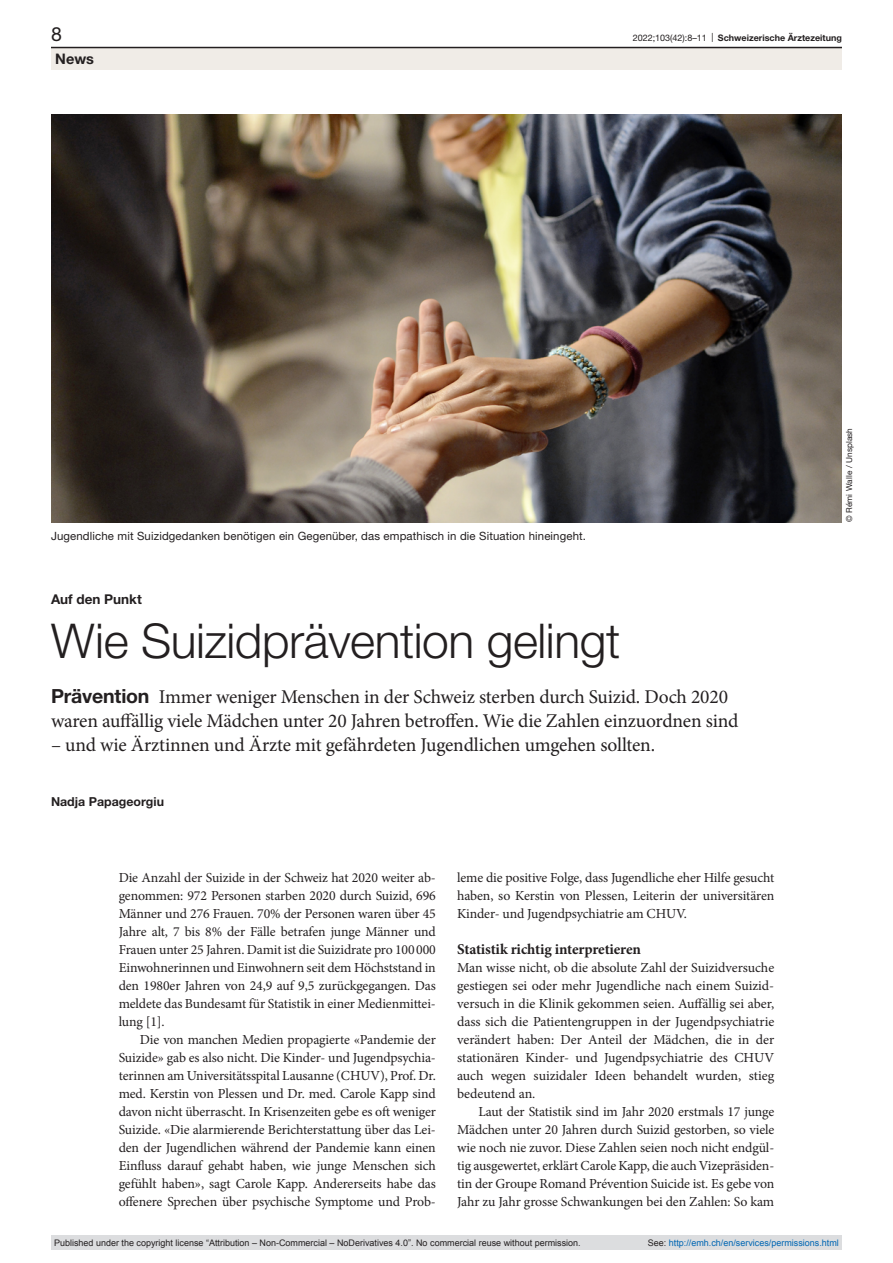
<style>
.page{position:relative;width:893px;height:1263px;background:#fff}
.page>*{position:absolute;margin:0;border:0;box-sizing:border-box;transform-origin:0 0}
.article-title-L32{font:300 48px "Helvetica Neue LT Pro";letter-spacing:-.01em;color:#231f20}
.lead{font:19.5px/24px "Minion Pro";letter-spacing:-.01em;color:#231f20}
.t1{font:19.5px "Helvetica Neue LT Pro";color:#231f20}
.head2{font:700 15px "Minion Pro";letter-spacing:-.015em;color:#231f20}
.t2{font:700 14.55px "Helvetica Neue LT Pro";color:#231f20}
.paragraph-indent{font:13.8px/18px "Minion Pro";letter-spacing:-.01em;color:#231f20;text-align:justify}
.paragraph{font:13.8px/18px "Minion Pro";letter-spacing:-.005em;color:#231f20;text-align:justify}
.pre-heading{font:700 13.5px "Helvetica Neue LT Pro";color:#231f20}
.authors{font:700 12.3px "Helvetica Neue LT Pro";color:#231f20}
.figure-caption{font:11.4px "Helvetica Neue LT Pro";letter-spacing:.01em;color:#231f20}
.t3{font:9px "Arial";color:#231f20}
.t4{font:9px "Arial";color:#0066b3}
.t5{font:700 9px "Helvetica Neue LT Pro";color:#231f20}
.credits{font:8.25px "Helvetica Neue LT Pro";letter-spacing:.01em;color:#231f20}
.s1{font-weight:400}
.s2{font-family:"Helvetica Neue LT Pro";font-weight:700}
.s3{color:#231f20}
</style>
<div class="page">
<img style="left:51px;top:115px;width:791px;height:407px">
<div style="left:51px;top:48px;width:791px;height:22px;background:#f0ece7"></div>
<hr style="left:51px;top:47px;width:791px;height:1px;background:#231f20">
<div style="left:51px;top:1235px;width:791px;height:15px;background:#dcdddf"></div>
<h2 class="t1" style="left:51px;top:22px;width:12px">8</h2>
<p class="t5" style="left:633px;top:32px;width:211px"><span class="s1">2022;103(42):8–11 |</span> Schweizerische Ärztezeitung</p>
<p class="t2" style="left:55px;top:49px;width:40px">News</p>
<p class="figure-caption" style="left:51px;top:529px;width:537px">Jugendliche mit Suizidgedanken benötigen ein Gegenüber, das empathisch in die Situation hineingeht.</p>
<p class="pre-heading" style="left:51px;top:590px;width:92px">Auf den Punkt</p>
<p class="article-title-L32" style="left:51px;top:612px;width:571px">Wie Suizidprävention gelingt</p>
<p class="lead" style="left:51px;top:685px;width:689px"><span class="s2">Prävention</span> Immer weniger Menschen in der Schweiz sterben durch Suizid. Doch 2020 waren auffällig viele Mädchen unter 20 Jahren betroffen. Wie die Zahlen einzuordnen sind</p>
<p class="lead" style="left:51px;top:733px;width:606px">– und wie Ärztinnen und Ärzte mit gefährdeten Jugendlichen umgehen sollten.</p>
<p class="authors" style="left:51px;top:794px;width:114px">Nadja Papageorgiu</p>
<p class="paragraph" style="left:119px;top:869px;width:319px">Die Anzahl der Suizide in der Schweiz hat 2020 weiter ab&shy;genommen: 972 Personen starben 2020 durch Suizid, 696<br>Männer und 276 Frauen. 70% der Personen waren über 45<br>Jahre alt, 7 bis 8% der Fälle betrafen junge Männer und Frauen unter 25 Jahren. Damit ist die Suizidrate pro 100000<br>Einwohnerinnen und Einwohnern seit dem Höchststand in den 1980er Jahren von 24,9 auf 9,5 zurückgegangen. Das meldete das Bundesamt für Statistik in einer Medienmittei&shy;lung [1].</p>
<p class="paragraph-indent" style="left:119px;top:1031px;width:319px;text-indent:21px">Die von manchen Medien propagierte «Pandemie der Suizide» gab es also nicht. Die Kinder- und Jugendpsychia&shy;terinnen am Universitätsspital Lausanne (CHUV), Prof. Dr. med. Kerstin von Plessen und Dr. med. Carole Kapp sind davon nicht überrascht. In Krisenzeiten gebe es oft weniger Suizide. «Die alarmierende Berichterstattung über das Lei&shy;den der Jugendlichen während der Pandemie kann einen Einfluss darauf gehabt haben, wie junge Menschen sich gefühlt haben», sagt Carole Kapp. Andererseits habe das offenere Sprechen über psychische Symptome und Prob-</p>
<p class="paragraph-indent" style="left:457px;top:869px;width:319px">leme die positive Folge, dass Jugendliche eher Hilfe gesucht haben, so Kerstin von Plessen, Leiterin der universitären Kinder- und Jugendpsychiatrie am CHUV.</p>
<p class="head2" style="left:457px;top:939px;width:185px">Statistik richtig interpretieren</p>
<p class="paragraph" style="left:457px;top:959px;width:319px">Man wisse nicht, ob die absolute Zahl der Suizidversuche gestiegen sei oder mehr Jugendliche nach einem Suizid&shy;versuch in die Klinik gekommen seien. Auffällig sei aber, dass sich die Patientengruppen in der Jugendpsychiatrie verändert haben: Der Anteil der Mädchen, die in der stationären Kinder- und Jugendpsychiatrie des CHUV auch wegen suizidaler Ideen behandelt wurden, stieg bedeutend an.</p>
<p class="paragraph-indent" style="left:457px;top:1103px;width:319px;text-indent:21px">Laut der Statistik sind im Jahr 2020 erstmals 17 junge Mädchen unter 20 Jahren durch Suizid gestorben, so viele wie noch nie zuvor. Diese Zahlen seien noch nicht endgül&shy;tig ausgewertet, erklärt Carole Kapp, die auch Vizepräsiden&shy;tin der Groupe Romand Prévention Suicide ist. Es gebe von Jahr zu Jahr grosse Schwankungen bei den Zahlen: So kam</p>
<p class="credits" style="left:844px;top:522px;width:96px;rotate:-90deg">© Rémi Walle / Unsplash</p>
<p class="t3" style="left:54px;top:1237px;width:528px">Published under the copyright license “Attribution – Non-Commercial – NoDerivatives 4.0”. No commercial reuse without permission.</p>
<p class="t4" style="left:648px;top:1237px;width:193px"><span class="s3">See:</span> http://emh.ch/en/services/permissions.html</p>
</div>
